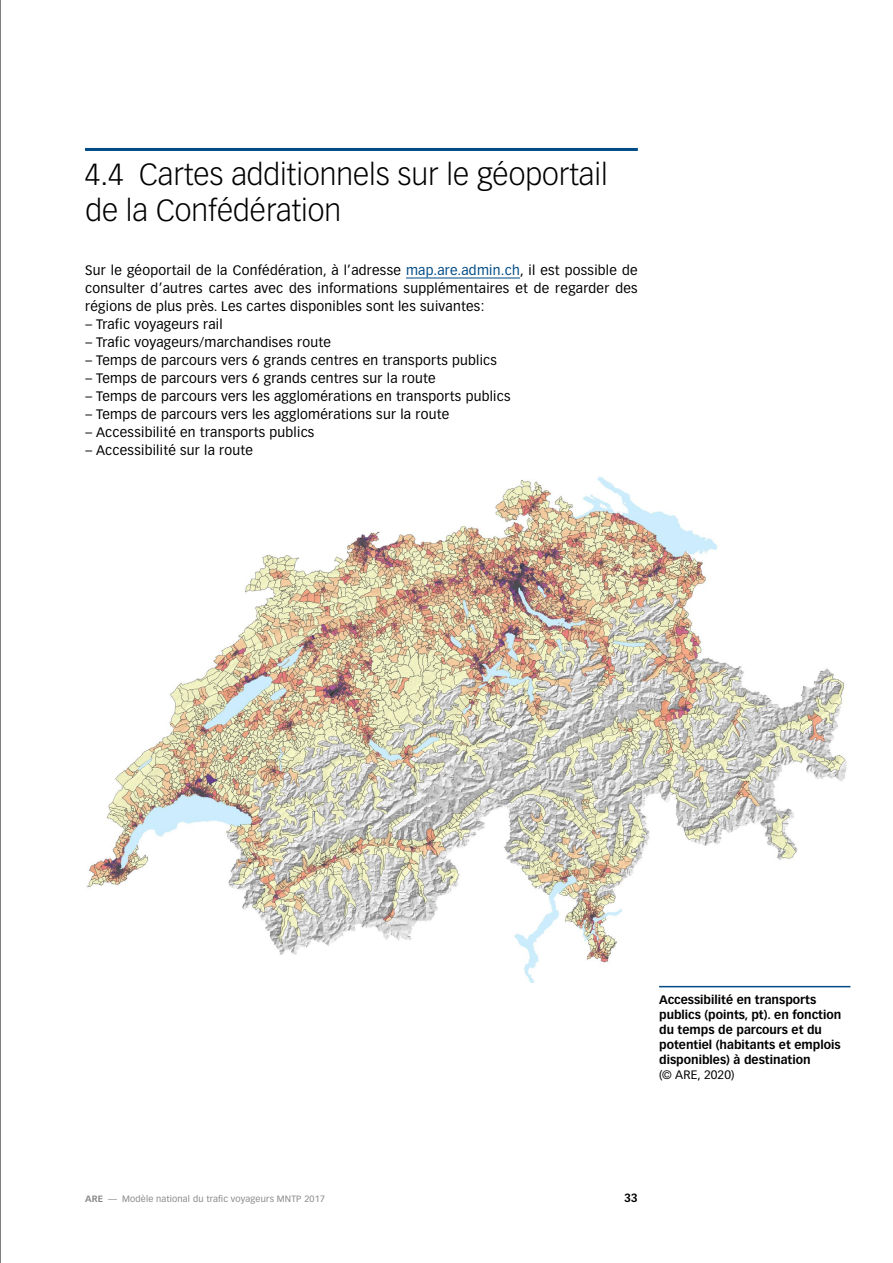
<style>
.page{position:relative;width:893px;height:1263px;background:#fff}
.page>*{position:absolute;margin:0;border:0;box-sizing:border-box;transform-origin:0 0}
.t1{font:300 30px/36px "Vectora LT Std";color:#000}
.t2{font:13.5px/18px "Vectora LT Std";letter-spacing:.02em;color:#000;text-align:justify}
.t3{font:700 12px/15px "Vectora LT Std";color:#000}
.t4{font:12px "Vectora LT Std";letter-spacing:.01em;color:#000}
.t5{font:700 11.7px "Vectora LT Std";color:#000}
.t6{font:9px "Vectora LT Std";letter-spacing:.02em;color:#878988}
.s1{color:#004b86}
.s2{font-weight:700}
</style>
<div class="page">
<img style="left:87px;top:476px;width:760px;height:506px">
<hr style="left:0;top:0;width:1px;height:1263px;background:#000">
<hr style="left:85px;top:148px;width:553px;height:3px;background:#004b86">
<hr style="left:406px;top:278px;width:114px;height:1px;background:#004b86">
<hr style="left:659px;top:986px;width:191px;height:1px;background:#004b86">
<h1 class="t1" style="left:85px;top:157px;width:524px">4.4 Cartes additionnels sur le géoportail de la Confédération</h1>
<p class="t2" style="left:85px;top:261px;width:554px">Sur le géoportail de la Confédération, à l’adresse <span class="s1">map.are.admin.ch</span>, il est possible de consulter d’autres cartes avec des informations supplémentaires et de regarder des régions de plus près. Les cartes disponibles sont les suivantes:</p>
<p class="t2" style="left:85px;top:315px;width:139px">– Trafic voyageurs rail</p>
<p class="t2" style="left:85px;top:333px;width:247px">– Trafic voyageurs/marchandises route</p>
<p class="t2" style="left:85px;top:351px;width:413px">– Temps de parcours vers 6 grands centres en transports publics</p>
<p class="t2" style="left:85px;top:369px;width:352px">– Temps de parcours vers 6 grands centres sur la route</p>
<p class="t2" style="left:85px;top:387px;width:427px">– Temps de parcours vers les agglomérations en transports publics</p>
<p class="t2" style="left:85px;top:405px;width:365px">– Temps de parcours vers les agglomérations sur la route</p>
<p class="t2" style="left:85px;top:423px;width:230px">– Accessibilité en transports publics</p>
<p class="t2" style="left:85px;top:441px;width:169px">– Accessibilité sur la route</p>
<p class="t3" style="left:659px;top:993px;width:184px">Accessibilité en transports publics (points, pt). en fonction du temps de parcours et du potentiel (habitants et emplois disponibles) à destination</p>
<p class="t4" style="left:659px;top:1068px;width:77px">(© ARE, 2020)</p>
<p class="t6" style="left:85px;top:1194px;width:241px"><span class="s2">ARE</span> — Modèle national du trafic voyageurs MNTP 2017</p>
<p class="t5" style="left:624px;top:1191px;width:15px">33</p>
</div>
